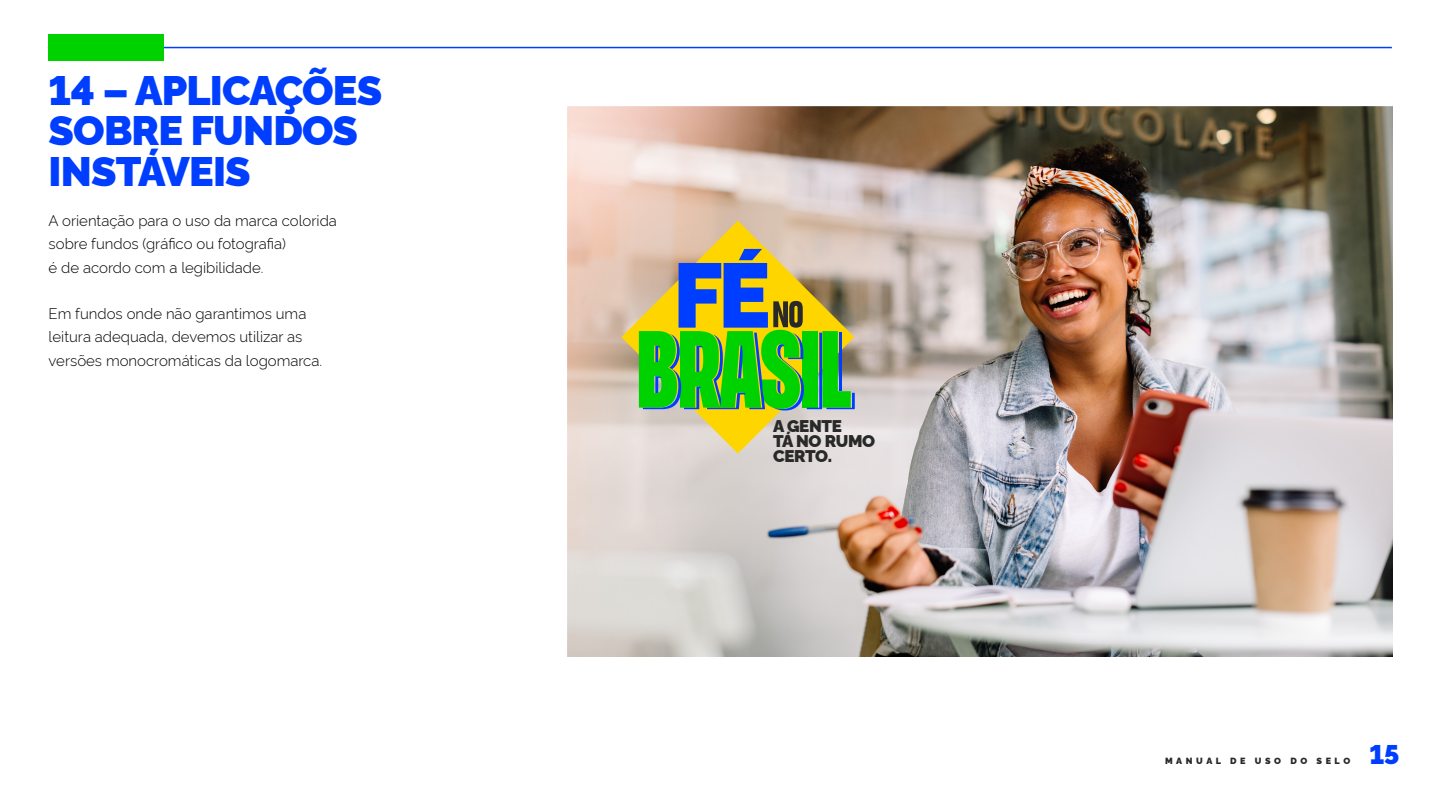
<style>
.page{position:relative;width:1440px;height:810px;background:#fff}
.page>*{position:absolute;margin:0;border:0;box-sizing:border-box;transform-origin:0 0}
.t1{font:900 41.25px/40.5px "Rawline";letter-spacing:-.02em;color:#003eff}
.t2{font:900 27.08px "Rawline";color:#003eff}
.t3{font:900 16.95px/15.2px "Rawline";letter-spacing:-.02em;color:#292929}
.t4{font:300 15px/23.2px "Rawline";color:#000}
.t5{font:900 9px "Rawline";letter-spacing:.4em;color:#292929}
</style>
<div class="page">
<hr style="left:48px;top:47px;width:1344px;height:1px;background:#003eff">
<div style="left:48px;top:34px;width:115px;height:27px;background:#00d200"></div>
<img style="left:568px;top:106px;width:825px;height:551px">
<svg style="left:621px;top:221px;width:233px;height:233px;background:#e1cea5"></svg>
<svg style="left:639px;top:249px;width:216px;height:162px;background:#68ac4d"></svg>
<h1 class="t1" style="left:49px;top:66px;width:335px">14 – APLICAÇÕES<br>SOBRE FUNDOS<br>INSTÁVEIS</h1>
<p class="t4" style="left:49px;top:208px;width:290px">A orientação para o uso da marca colorida sobre fundos (gráfico ou fotografia)<br>é de acordo com a legibilidade.</p>
<p class="t4" style="left:49px;top:301px;width:275px">Em fundos onde não garantimos uma leitura adequada, devemos utilizar as versões monocromáticas da logomarca.</p>
<p class="t3" style="left:773px;top:416px;width:104px">A GENTE<br>TÁ NO RUMO<br>CERTO.</p>
<p class="t5" style="left:1165px;top:754px;width:187px">MANUAL DE USO DO SELO</p>
<h2 class="t2" style="left:1369px;top:734px;width:32px">15</h2>
</div>
